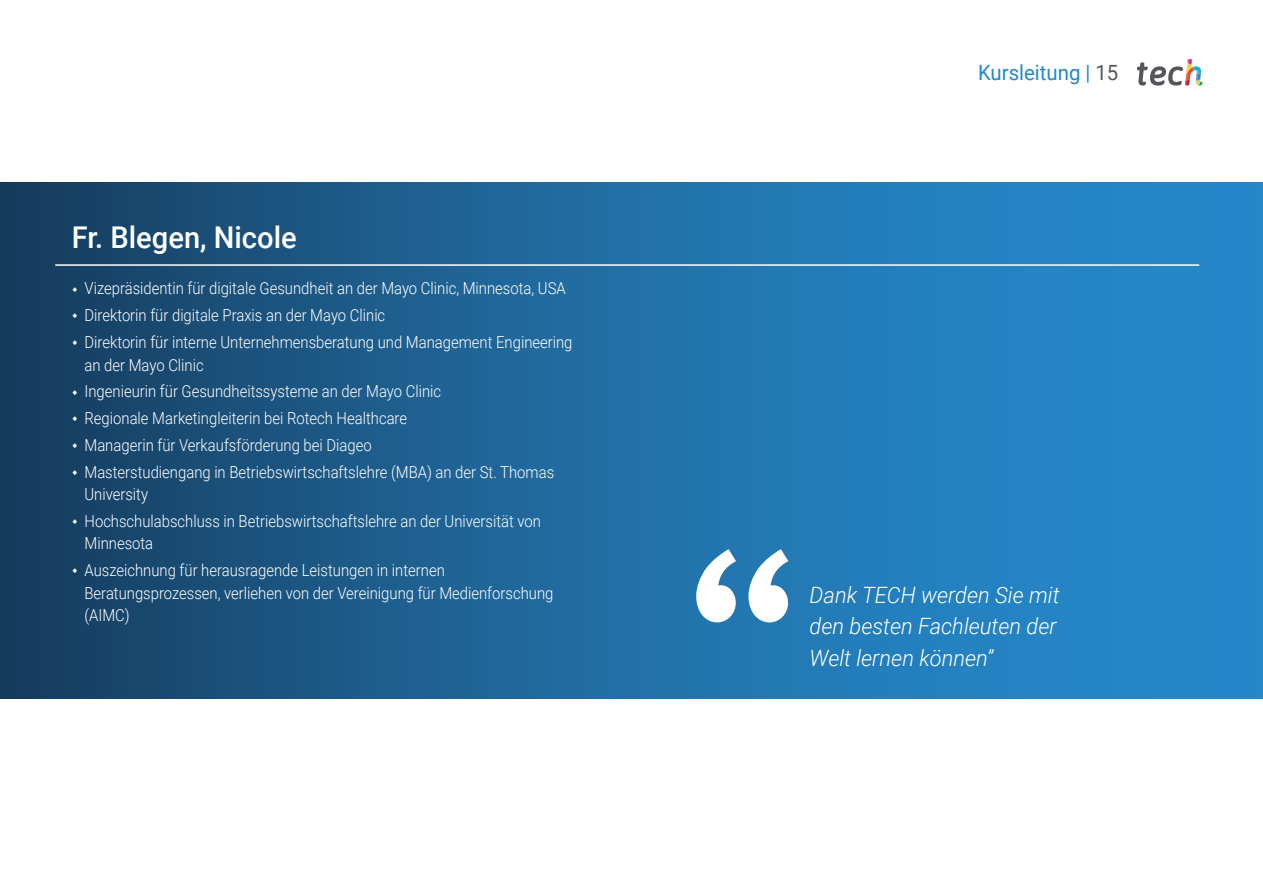
<style>
.page{position:relative;width:1263px;height:893px;background:#fff}
.page>*{position:absolute;margin:0;border:0;box-sizing:border-box;transform-origin:0 0}
.t1{font:500 30px "Roboto";color:#fff}
.t2{font:italic 300 22.5px/31.5px "Roboto";color:#fff}
.t3{font:21px "Roboto";color:#2488c9}
.t4{font:300 16.5px/26.7px "Roboto";color:#fff;scale:.9 1}
.s1{color:#52555b}
</style>
<div class="page">
<div style="left:0;top:182px;width:1263px;height:516px;background:linear-gradient(to right,#184267,#2793d9)"></div>
<svg style="left:696px;top:549px;width:92px;height:73px"></svg>
<hr style="left:55px;top:264px;width:1144px;height:2px;background:#fff">
<svg style="left:1137px;top:59px;width:65px;height:27px"></svg>
<svg style="left:73px;top:287px;width:4px;height:5px"></svg>
<svg style="left:73px;top:314px;width:4px;height:5px"></svg>
<svg style="left:73px;top:340px;width:4px;height:5px"></svg>
<svg style="left:73px;top:390px;width:4px;height:5px"></svg>
<svg style="left:73px;top:416px;width:4px;height:5px"></svg>
<svg style="left:73px;top:443px;width:4px;height:5px"></svg>
<svg style="left:73px;top:470px;width:4px;height:5px"></svg>
<svg style="left:73px;top:519px;width:4px;height:5px"></svg>
<svg style="left:73px;top:568px;width:4px;height:5px"></svg>
<h1 class="t1" style="left:72px;top:216px;width:227px">Fr. Blegen, Nicole</h1>
<p class="t4" style="left:85px;top:275px;width:544px">Vizepräsidentin für digitale Gesundheit an der Mayo Clinic, Minnesota, USA<br>Direktorin für digitale Praxis an der Mayo Clinic<br>Direktorin für interne Unternehmensberatung und Management Engineering</p>
<p class="t4" style="left:85px;top:351px;width:523px">an der Mayo Clinic<br>Ingenieurin für Gesundheitssysteme an der Mayo Clinic<br>Regionale Marketingleiterin bei Rotech Healthcare<br>Managerin für Verkaufsförderung bei Diageo<br>Masterstudiengang in Betriebswirtschaftslehre (MBA) an der St. Thomas</p>
<p class="t4" style="left:85px;top:480px;width:509px">University<br>Hochschulabschluss in Betriebswirtschaftslehre an der Universität von</p>
<p class="t4" style="left:85px;top:529px;width:402px">Minnesota<br>Auszeichnung für herausragende Leistungen in internen</p>
<p class="t4" style="left:85px;top:581px;width:522px;line-height:22.5px">Beratungsprozessen, verliehen von der Vereinigung für Medienforschung (AIMC)</p>
<p class="t3" style="left:978px;top:57px;width:142px">Kursleitung | <span class="s1">15</span></p>
<h2 class="t2" style="left:810px;top:578px;width:252px">Dank TECH werden Sie mit den besten Fachleuten der<br>Welt lernen können”</h2>
</div>
